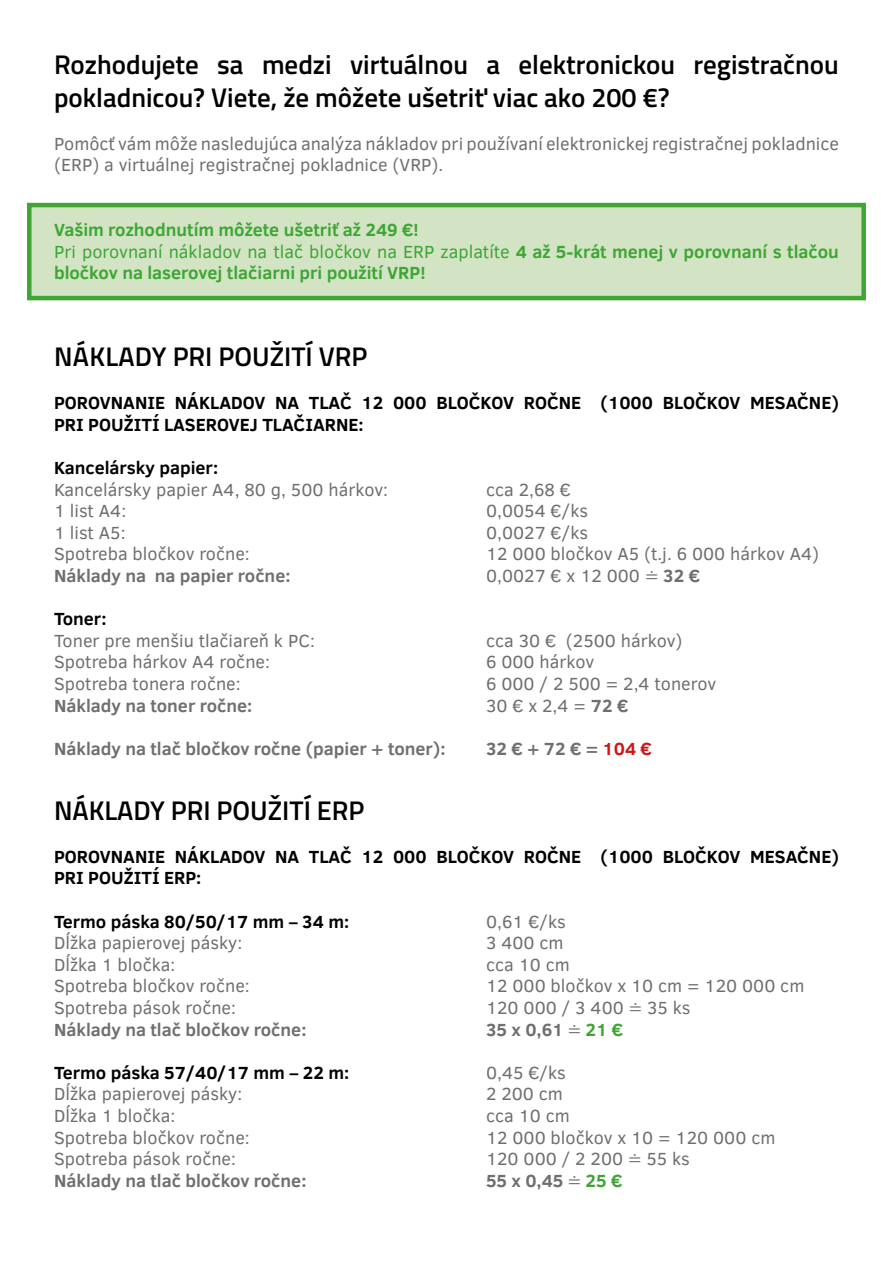
<style>
.page{position:relative;width:893px;height:1263px;background:#fff}
.page>*{position:absolute;margin:0;border:0;box-sizing:border-box;transform-origin:0 0}
.t1{font:600 27px/32.4px "Titillium";color:#000}
.t2{font:18px/21.6px "Clear Sans";color:#706f6f}
.t3{font:700 18px/21.6px "Clear Sans";color:#000}
.t4{font:700 18px "Clear Sans";color:#706f6f}
.t5{font:700 18px/21.6px "Clear Sans";color:#3fa535}
.s1{font-weight:400}
.s2{font-family:"Cambria Math"}
.s3{font-weight:700}
.s4{color:#cd171a}
.s5{font-family:"Cambria Math";font-weight:400}
.s6{color:#3fa535}
</style>
<div class="page">
<div style="left:27px;top:203px;width:839px;height:97px;background:#d2e4c4;border:4px solid #3fa535"></div>
<h1 class="t1" style="left:54px;top:47px;width:786px">Rozhodujete sa medzi virtuálnou a elektronickou registračnou pokladnicou? Viete, že môžete ušetriť viac ako 200 €?</h1>
<p class="t2" style="left:54px;top:133px;width:786px">Pomôcť vám môže nasledujúca analýza nákladov pri používaní elektronickej registračnej pokladnice (ERP) a virtuálnej registračnej pokladnice (VRP).</p>
<p class="t5" style="left:54px;top:219px;width:786px">Vašim rozhodnutím môžete ušetriť až 249 €!<br><span class="s1">Pri porovnaní nákladov na tlač bločkov na ERP zaplatíte</span> 4 až 5-krát menej v porovnaní s tlačou bločkov na laserovej tlačiarni pri použití VRP!</p>
<h1 class="t1" style="left:54px;top:339px;width:315px">NÁKLADY PRI POUŽITÍ VRP</h1>
<p class="t3" style="left:54px;top:391px;width:786px">POROVNANIE NÁKLADOV NA TLAČ 12 000 BLOČKOV ROČNE (1000 BLOČKOV MESAČNE)<br>PRI POUŽITÍ LASEROVEJ TLAČIARNE:</p>
<p class="t3" style="left:54px;top:456px;width:166px">Kancelársky papier:</p>
<p class="t2" style="left:54px;top:478px;width:336px">Kancelársky papier A4, 80 g, 500 hárkov:</p>
<p class="t2" style="left:486px;top:478px;width:86px">cca 2,68 €</p>
<p class="t2" style="left:54px;top:500px;width:74px">1 list A4:</p>
<p class="t2" style="left:486px;top:500px;width:104px">0,0054 €/ks</p>
<p class="t2" style="left:54px;top:522px;width:73px">1 list A5:</p>
<p class="t2" style="left:486px;top:522px;width:104px">0,0027 €/ks</p>
<p class="t2" style="left:54px;top:543px;width:197px">Spotreba bločkov ročne:</p>
<p class="t2" style="left:486px;top:543px;width:335px">12 000 bločkov A5 (t.j. 6 000 hárkov A4)</p>
<p class="t4" style="left:54px;top:562px;width:238px">Náklady na na papier ročne:</p>
<p class="t2" style="left:486px;top:565px;width:215px">0,0027 € x 12 000 <span class="s2">≐</span> <span class="s3">32 €</span></p>
<p class="t3" style="left:54px;top:607px;width:54px">Toner:</p>
<p class="t2" style="left:54px;top:630px;width:262px">Toner pre menšiu tlačiareň k PC:</p>
<p class="t2" style="left:486px;top:630px;width:198px">cca 30 € (2500 hárkov)</p>
<p class="t2" style="left:54px;top:651px;width:217px">Spotreba hárkov A4 ročne:</p>
<p class="t2" style="left:486px;top:651px;width:110px">6 000 hárkov</p>
<p class="t2" style="left:54px;top:673px;width:188px">Spotreba tonera ročne:</p>
<p class="t2" style="left:486px;top:673px;width:232px">6 000 / 2 500 = 2,4 tonerov</p>
<p class="t4" style="left:54px;top:692px;width:200px">Náklady na toner ročne:</p>
<p class="t2" style="left:486px;top:694px;width:144px">30 € x 2,4 = <span class="s3">72 €</span></p>
<p class="t4" style="left:54px;top:735px;width:393px">Náklady na tlač bločkov ročne (papier + toner):</p>
<p class="t4" style="left:486px;top:735px;width:167px">32 € + 72 € = <span class="s4">104 €</span></p>
<h1 class="t1" style="left:54px;top:792px;width:312px">NÁKLADY PRI POUŽITÍ ERP</h1>
<p class="t3" style="left:54px;top:845px;width:786px">POROVNANIE NÁKLADOV NA TLAČ 12 000 BLOČKOV ROČNE (1000 BLOČKOV MESAČNE)<br>PRI POUŽITÍ ERP:</p>
<p class="t3" style="left:54px;top:910px;width:297px">Termo páska 80/50/17 mm – 34 m:</p>
<p class="t2" style="left:486px;top:910px;width:81px">0,61 €/ks</p>
<p class="t2" style="left:54px;top:932px;width:190px">Dĺžka papierovej pásky:</p>
<p class="t2" style="left:486px;top:932px;width:79px">3 400 cm</p>
<p class="t2" style="left:54px;top:954px;width:123px">Dĺžka 1 bločka:</p>
<p class="t2" style="left:486px;top:954px;width:85px">cca 10 cm</p>
<p class="t2" style="left:54px;top:975px;width:197px">Spotreba bločkov ročne:</p>
<p class="t2" style="left:486px;top:975px;width:320px">12 000 bločkov x 10 cm = 120 000 cm</p>
<p class="t2" style="left:54px;top:997px;width:183px">Spotreba pások ročne:</p>
<p class="t2" style="left:486px;top:997px;width:206px">120 000 / 3 400 <span class="s2">≐</span> 35 ks</p>
<p class="t4" style="left:54px;top:1016px;width:254px">Náklady na tlač bločkov ročne:</p>
<p class="t4" style="left:486px;top:1016px;width:138px">35 x 0,61 <span class="s5">≐</span> <span class="s6">21 €</span></p>
<p class="t3" style="left:54px;top:1061px;width:297px">Termo páska 57/40/17 mm – 22 m:</p>
<p class="t2" style="left:486px;top:1062px;width:81px">0,45 €/ks</p>
<p class="t2" style="left:54px;top:1083px;width:190px">Dĺžka papierovej pásky:</p>
<p class="t2" style="left:486px;top:1083px;width:78px">2 200 cm</p>
<p class="t2" style="left:54px;top:1105px;width:123px">Dĺžka 1 bločka:</p>
<p class="t2" style="left:486px;top:1105px;width:85px">cca 10 cm</p>
<p class="t2" style="left:54px;top:1126px;width:197px">Spotreba bločkov ročne:</p>
<p class="t2" style="left:486px;top:1126px;width:291px">12 000 bločkov x 10 = 120 000 cm</p>
<p class="t2" style="left:54px;top:1148px;width:183px">Spotreba pások ročne:</p>
<p class="t2" style="left:486px;top:1148px;width:205px">120 000 / 2 200 <span class="s2">≐</span> 55 ks</p>
<p class="t4" style="left:54px;top:1167px;width:254px">Náklady na tlač bločkov ročne:</p>
<p class="t4" style="left:486px;top:1167px;width:138px">55 x 0,45 <span class="s5">≐</span> <span class="s6">25 €</span></p>
</div>
